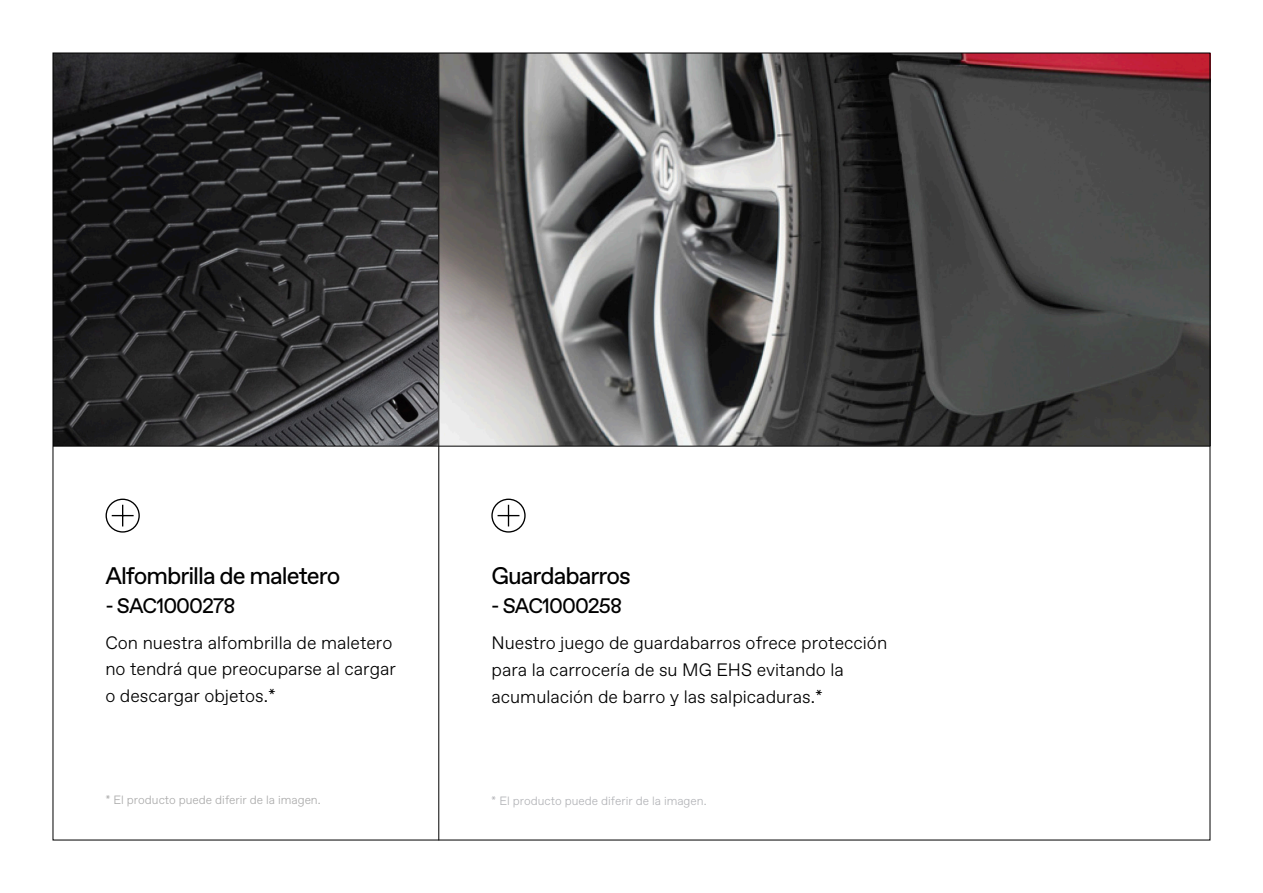
<style>
.page{position:relative;width:1263px;height:893px;background:#fff}
.page>*{position:absolute;margin:0;border:0;box-sizing:border-box;transform-origin:0 0}
.t1{font:24px "Favorit Std";letter-spacing:-.04em;color:#000}
.t2{font:21px "Favorit Std";letter-spacing:-.05em;color:#000}
.t3{font:300 18px/26.8px "Favorit Std";color:#000}
.t4{font:300 12px "Favorit Std";color:#aaa}
.t5{font:300 12px "Favorit Std";color:#b2b3b7}
</style>
<div class="page">
<img style="left:55px;top:55px;width:1153px;height:391px">
<svg style="left:105px;top:498px;width:35px;height:35px"></svg>
<svg style="left:491px;top:498px;width:35px;height:35px"></svg>
<hr style="left:438px;top:53px;width:1px;height:787px;background:#000">
<hr style="left:53px;top:446px;width:1157px;height:1px;background:#000">
<p class="t1" style="left:105px;top:559px;width:237px">Alfombrilla de maletero</p>
<p class="t2" style="left:105px;top:591px;width:132px">- SAC1000278</p>
<p class="t3" style="left:105px;top:628px;width:292px">Con nuestra alfombrilla de maletero no tendrá que preocuparse al cargar o descargar objetos.*</p>
<p class="t4" style="left:105px;top:792px;width:217px">* El producto puede diferir de la imagen.</p>
<p class="t1" style="left:491px;top:559px;width:141px">Guardabarros</p>
<p class="t2" style="left:491px;top:591px;width:132px">- SAC1000258</p>
<p class="t3" style="left:491px;top:628px;width:397px">Nuestro juego de guardabarros ofrece protección para la carrocería de su MG EHS evitando la acumulación de barro y las salpicaduras.*</p>
<p class="t5" style="left:491px;top:792px;width:217px">* El producto puede diferir de la imagen.</p>
</div>
